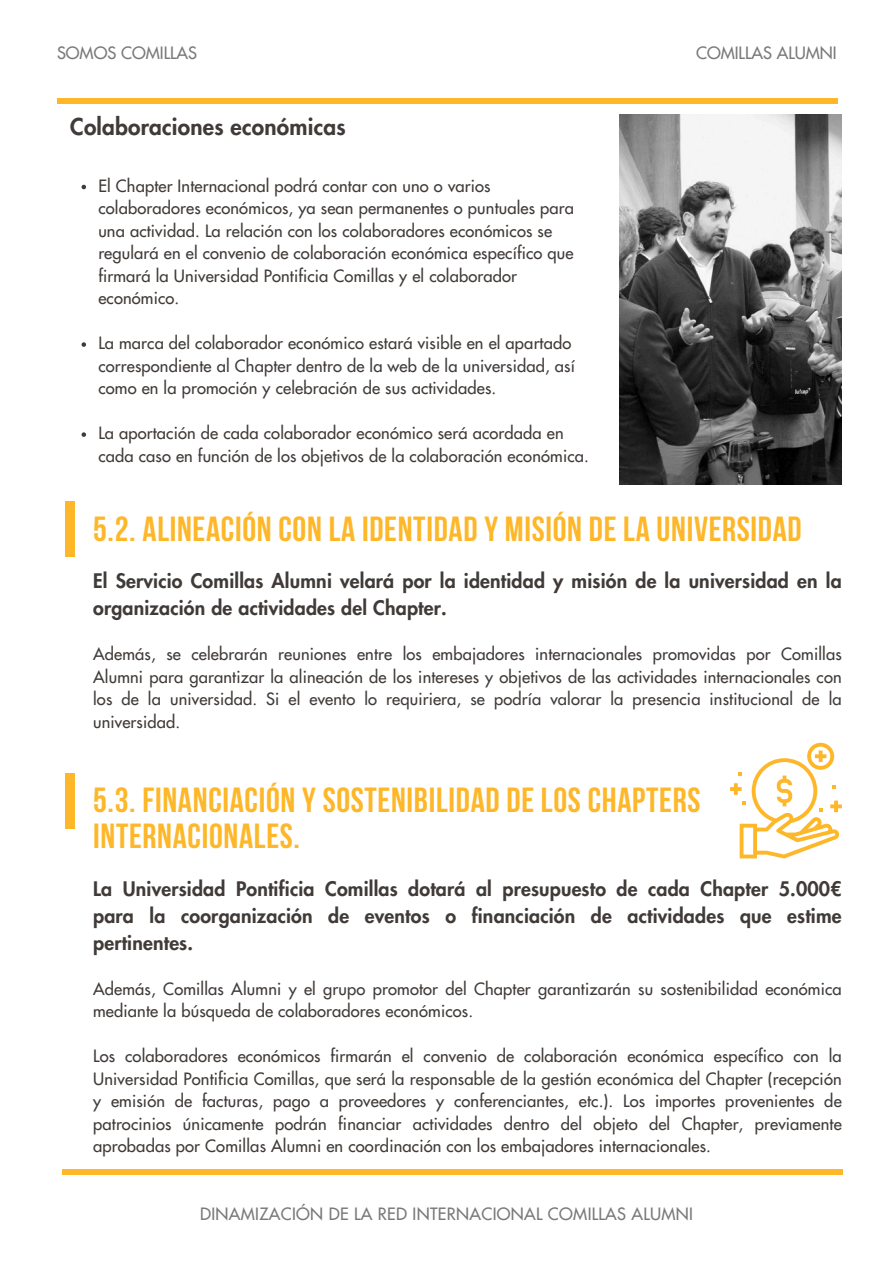
<style>
.page{position:relative;width:894px;height:1264px;background:#fff}
.page>*{position:absolute;margin:0;border:0;box-sizing:border-box;transform-origin:0 0}
.t1{font:700 34.8px/36px "Bebas Neue";letter-spacing:.02em;color:#fdb728}
.t2{font:800 22.5px "Futura Std";letter-spacing:.01em;color:#403b38}
.t3{font:800 19.5px/27px "Futura Std";letter-spacing:.01em;color:#403b38}
.t4{font:500 16.5px/22.5px "Futura Std";letter-spacing:.01em;color:#403b38}
.t5{font:500 16.5px "Futura Std";letter-spacing:.02em;color:#797979}
.t6{font:500 16.5px "Futura Std";color:#797979}
</style>
<div class="page">
<div style="left:57px;top:98px;width:780px;height:6px;background:#fdb728"></div>
<div style="left:62px;top:1168px;width:780px;height:6px;background:#fdb728"></div>
<div style="left:66px;top:501px;width:9px;height:55px;background:#fdb728"></div>
<div style="left:66px;top:773px;width:9px;height:55px;background:#fdb728"></div>
<img style="left:619px;top:115px;width:222px;height:369px">
<svg style="left:730px;top:742px;width:111px;height:116px"></svg>
<svg style="left:81px;top:185px;width:5px;height:4px"></svg>
<svg style="left:81px;top:342px;width:5px;height:5px"></svg>
<svg style="left:81px;top:432px;width:5px;height:5px"></svg>
<p class="t6" style="left:57px;top:45px;width:141px">SOMOS COMILLAS</p>
<p class="t6" style="left:695px;top:45px;width:142px">COMILLAS ALUMNI</p>
<p class="t2" style="left:70px;top:117px;width:277px">Colaboraciones económicas</p>
<h1 class="t4" style="left:98px;top:175px;width:477px">El Chapter Internacional podrá contar con uno o varios colaboradores económicos, ya sean permanentes o puntuales para una actividad. La relación con los colaboradores económicos se regulará en el convenio de colaboración económica específico que firmará la Universidad Pontificia Comillas y el colaborador económico.</h1>
<h3 class="t4" style="left:98px;top:332px;width:478px">La marca del colaborador económico estará visible en el apartado correspondiente al Chapter dentro de la web de la universidad, así como en la promoción y celebración de sus actividades.</h3>
<h5 class="t4" style="left:98px;top:422px;width:492px">La aportación de cada colaborador económico será acordada en cada caso en función de los objetivos de la colaboración económica.</h5>
<h4 class="t1" style="left:93px;top:514px;width:710px">5.2. ALINEACIÓN CON LA IDENTIDAD Y MISIÓN DE LA UNIVERSIDAD</h4>
<h4 class="t3" style="left:93px;top:568px;width:749px">El Servicio Comillas Alumni velará por la identidad y misión de la universidad en la organización de actividades del Chapter.</h4>
<h2 class="t4" style="left:93px;top:643px;width:749px;text-align:justify">Además, se celebrarán reuniones entre los embajadores internacionales promovidas por Comillas Alumni para garantizar la alineación de los intereses y objetivos de las actividades internacionales con los de la universidad. Si el evento lo requiriera, se podría valorar la presencia institucional de la universidad.</h2>
<h1 class="t1" style="left:93px;top:785px;width:608px">5.3. FINANCIACIÓN Y SOSTENIBILIDAD DE LOS CHAPTERS<br>INTERNACIONALES.</h1>
<h3 class="t3" style="left:93px;top:875px;width:749px;text-align:justify">La Universidad Pontificia Comillas dotará al presupuesto de cada Chapter 5.000€ para la coorganización de eventos o financiación de actividades que estime pertinentes.</h3>
<h5 class="t4" style="left:93px;top:978px;width:749px">Además, Comillas Alumni y el grupo promotor del Chapter garantizarán su sostenibilidad económica mediante la búsqueda de colaboradores económicos.</h5>
<h5 class="t4" style="left:93px;top:1045px;width:749px;text-align:justify">Los colaboradores económicos firmarán el convenio de colaboración económica específico con la Universidad Pontificia Comillas, que será la responsable de la gestión económica del Chapter (recepción y emisión de facturas, pago a proveedores y conferenciantes, etc.). Los importes provenientes de patrocinios únicamente podrán financiar actividades dentro del objeto del Chapter, previamente aprobadas por Comillas Alumni en coordinación con los embajadores internacionales.</h5>
<p class="t5" style="left:200px;top:1206px;width:494px">DINAMIZACIÓN DE LA RED INTERNACIONAL COMILLAS ALUMNI</p>
</div>
